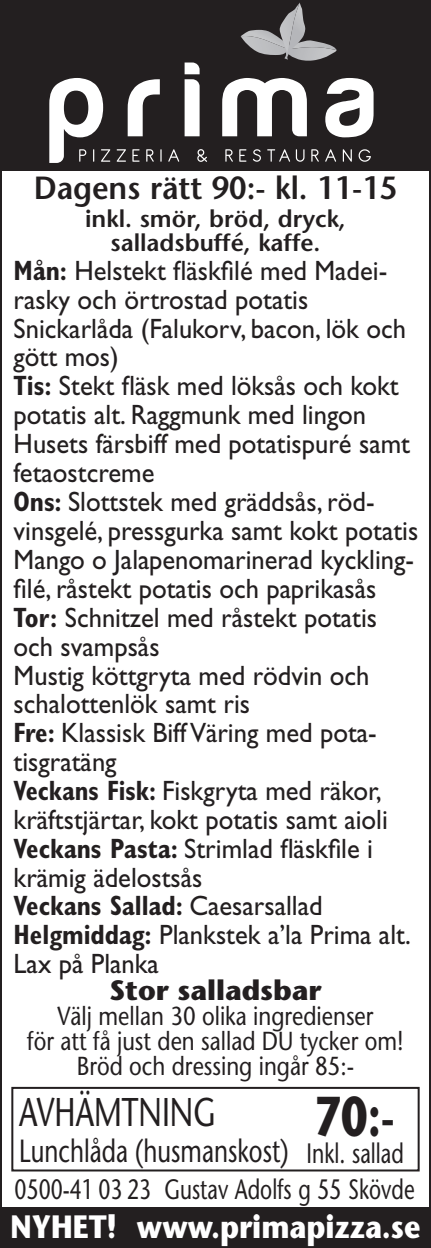
<style>
.page{position:relative;width:431px;height:1248px;background:#fff}
.page>*{position:absolute;margin:0;border:0;box-sizing:border-box;transform-origin:0 0}
.t1{font:700 56px "Stone Sans";color:#231f20;scale:.75 1}
.t2{font:40px "Stone Sans";color:#231f20;scale:.75 1}
.t3{font:700 32.4px "Stone Sans";color:#fff;scale:.88 1}
.t4{font:600 32px "Stone Sans";color:#231f20;scale:.95 1}
.t5{font:32px "Stone Sans";color:#231f20;scale:.75 1}
.t6{font:28px/28.8px "Gill Sans";color:#231f20;scale:.95 1}
.t7{font:28px "Stone Sans";color:#231f20;scale:.75 1}
.t8{font:700 28px "Stone Sans";color:#231f20}
.t9{font:26px/24.8px "Stone Sans";color:#231f20;text-align:center;scale:.85 1}
.t10{font:600 24px/24px "Stone Sans";color:#231f20;text-align:center}
.s1{font-weight:700;font-stretch:condensed}
</style>
<div class="page">
<div style="left:11px;top:1086px;width:409px;height:85px;border:2px solid #231f20"></div>
<div style="left:0;top:1206px;width:431px;height:41px;background:#231f20"></div>
<div style="left:0;top:0;width:431px;height:170px;background:#231f20"></div>
<svg style="left:128px;top:79px;width:32px;height:57px"></svg>
<svg style="left:185px;top:62px;width:15px;height:74px"></svg>
<svg style="left:222px;top:78px;width:85px;height:58px"></svg>
<svg style="left:325px;top:78px;width:48px;height:59px"></svg>
<svg style="left:49px;top:78px;width:61px;height:85px"></svg>
<svg style="left:117px;top:149px;width:9px;height:13px"></svg>
<svg style="left:132px;top:149px;width:8px;height:13px"></svg>
<svg style="left:146px;top:149px;width:8px;height:13px"></svg>
<svg style="left:160px;top:149px;width:2px;height:13px"></svg>
<svg style="left:168px;top:149px;width:11px;height:13px"></svg>
<svg style="left:197px;top:149px;width:10px;height:13px"></svg>
<svg style="left:225px;top:149px;width:8px;height:13px"></svg>
<svg style="left:239px;top:149px;width:7px;height:13px"></svg>
<svg style="left:253px;top:149px;width:8px;height:13px"></svg>
<svg style="left:267px;top:149px;width:23px;height:13px"></svg>
<svg style="left:296px;top:149px;width:8px;height:13px"></svg>
<svg style="left:311px;top:149px;width:8px;height:13px"></svg>
<svg style="left:325px;top:149px;width:11px;height:13px"></svg>
<svg style="left:343px;top:149px;width:9px;height:13px"></svg>
<svg style="left:358px;top:149px;width:13px;height:13px"></svg>
<svg style="left:241px;top:3px;width:95px;height:58px"></svg>
<p class="t4" style="left:34px;top:168px;width:384px">Dagens rätt 90:- kl. 11-15</p>
<p class="t10" style="left:85px;top:206px;width:262px">inkl. smör, bröd, dryck, salladsbuffé, kaffe.</p>
<p class="t6" style="left:14px;top:256px;width:427px"><span class="s1">Mån:</span> Helstekt fläskfilé med Madei&shy;rasky och örtrostad potatis<br>Snickarlåda (Falukorv, bacon, lök och gött mos)<br><span class="s1">Tis:</span> Stekt fläsk med löksås och kokt potatis alt. Raggmunk med lingon<br>Husets färsbiff med potatispuré samt fetaostcreme<br><span class="s1">Ons:</span> Slottstek med gräddsås, röd&shy;vinsgelé, pressgurka samt kokt potatis<br>Mango o Jalapenomarinerad kyckling&shy;filé, råstekt potatis och paprikasås<br><span class="s1">Tor:</span> Schnitzel med råstekt potatis och svampsås<br>Mustig köttgryta med rödvin och schalottenlök samt ris<br><span class="s1">Fre:</span> Klassisk Biff Väring med pota&shy;tisgratäng<br><span class="s1">Veckans Fisk:</span> Fiskgryta med räkor, kräftstjärtar, kokt potatis samt aioli<br><span class="s1">Veckans Pasta:</span> Strimlad fläskfile i krämig ädelostsås<br><span class="s1">Veckans Sallad:</span> Caesarsallad<br><span class="s1">Helgmiddag:</span> Plankstek a’la Prima alt.<br>Lax på Planka</p>
<p class="t8" style="left:109px;top:973px;width:213px">Stor salladsbar</p>
<p class="t9" style="left:27px;top:1003px;width:444px">Välj mellan 30 olika ingredienser<br>för att få just den sallad DU tycker om!<br>Bröd och dressing ingår 85:-</p>
<h2 class="t2" style="left:19px;top:1087px;width:263px">AVHÄMTNING</h2>
<p class="t5" style="left:19px;top:1131px;width:361px">Lunchlåda (husmanskost)</p>
<h1 class="t1" style="left:315px;top:1083px;width:109px">70:-</h1>
<p class="t7" style="left:307px;top:1136px;width:131px">Inkl. sallad</p>
<p class="t7" style="left:15px;top:1172px;width:535px">0500-41 03 23 Gustav Adolfs g 55 Skövde</p>
<p class="t3" style="left:11px;top:1207px;width:467px">NYHET! www.primapizza.se</p>
</div>
